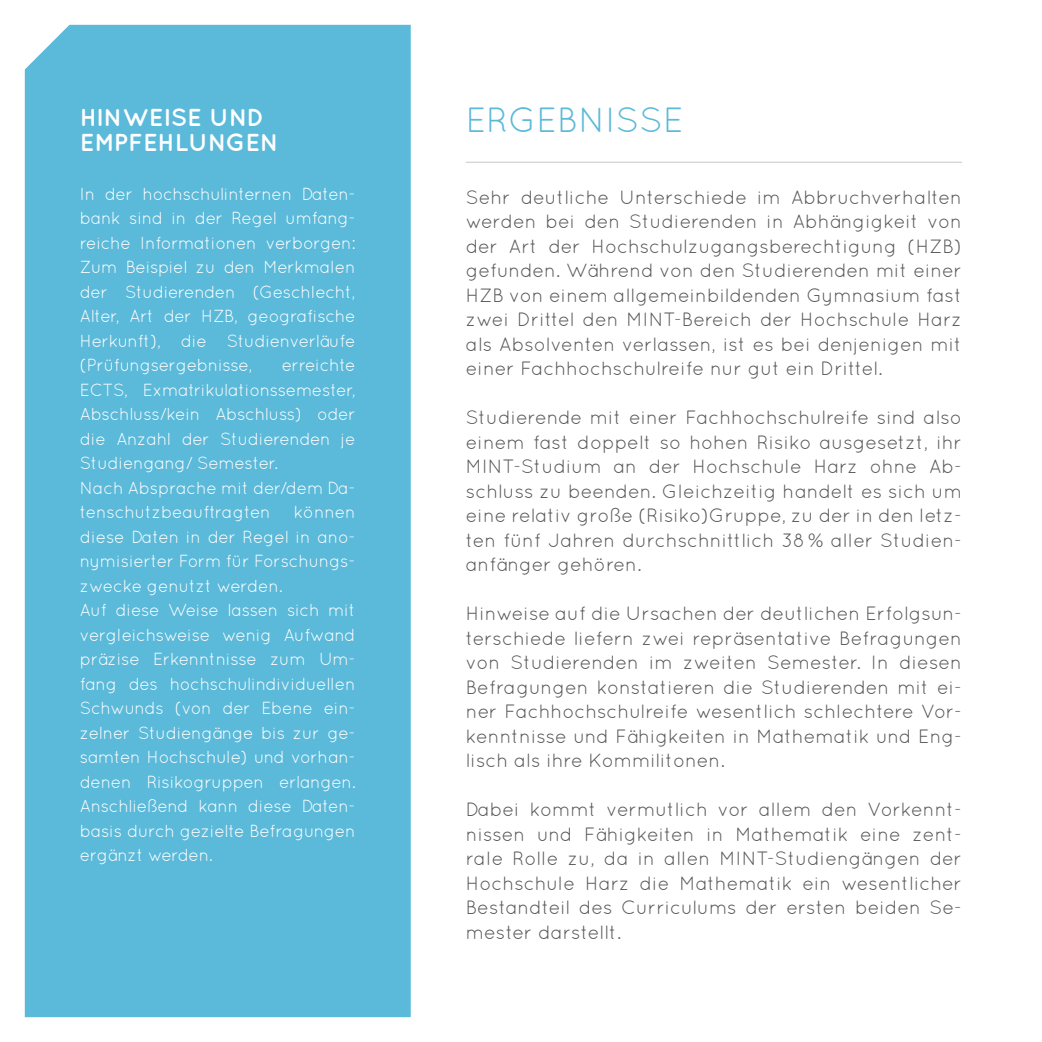
<style>
.page{position:relative;width:1042px;height:1042px;background:#fff}
.page>*{position:absolute;margin:0;border:0;box-sizing:border-box;transform-origin:0 0}
.t1{font:35px "Quicksand";color:#5bb9d9}
.t2{font:700 24.5px/24.7px "Quicksand";color:#fff}
.t3{font:19.25px/24.5px "Quicksand";color:#565656;text-align:justify}
.t4{font:17.5px/24.5px "Quicksand";letter-spacing:-.02em;color:#fff}
</style>
<div class="page">
<div style="left:25px;top:25px;width:386px;height:992px;background:#5bb9d9"></div>
<hr style="left:466px;top:162px;width:496px;height:1px;background:#c5c6c6">
<p class="t2" style="left:80px;top:104px;width:200px">HINWEISE UND<br>EMPFEHLUNGEN</p>
<p class="t4" style="left:80px;top:181px;width:277px;text-align:justify">In der hochschulinternen Daten&shy;bank sind in der Regel umfang&shy;reiche Informationen verborgen:<br>Zum Beispiel zu den Merkmalen der Studierenden (Geschlecht, Alter, Art der HZB, geografische Herkunft), die Studienverläufe (Prüfungsergebnisse,</p>
<p class="t4" style="left:80px;top:352px;width:277px;text-indent:202px">erreichte<br>ECTS, Exmatrikulationssemester,<br>Abschluss/kein Abschluss) oder die Anzahl der Studierenden je<br>Studiengang/ Semester.<br>Nach Absprache mit der/dem Da&shy;tenschutzbeauftragten</p>
<p class="t4" style="left:80px;top:499px;width:277px;text-indent:214px">können diese Daten in der Regel in ano&shy;nymisierter Form für Forschungs&shy;zwecke genutzt werden.<br>Auf diese Weise lassen sich mit vergleichsweise wenig Aufwand präzise Erkenntnisse zum Um&shy;fang des hochschulindividuellen<br>Schwunds (von der Ebene ein&shy;zelner Studiengänge bis zur ge&shy;samten Hochschule) und vorhan&shy;denen Risikogruppen erlangen.<br>Anschließend kann diese Daten&shy;basis durch gezielte Befragungen ergänzt werden.</p>
<h1 class="t1" style="left:466px;top:100px;width:220px">ERGEBNISSE</h1>
<p class="t3" style="left:466px;top:184px;width:498px">Sehr deutliche Unterschiede im Abbruchverhalten werden bei den Studierenden in Abhängigkeit von der Art der Hochschulzugangsberechtigung (HZB) gefunden. Während von den Studierenden mit einer HZB von einem allgemeinbildenden Gymnasium fast zwei Drittel den MINT-Bereich der Hochschule Harz als Absolventen verlassen, ist es bei denjenigen mit einer Fachhochschulreife nur gut ein Drittel.</p>
<p class="t3" style="left:466px;top:405px;width:498px">Studierende mit einer Fachhochschulreife sind also einem fast doppelt so hohen Risiko ausgesetzt, ihr MINT-Studium an der Hochschule Harz ohne Ab&shy;schluss zu beenden. Gleichzeitig handelt es sich um eine relativ große (Risiko)Gruppe, zu der in den letz&shy;ten fünf Jahren durchschnittlich 38% aller Studien&shy;anfänger gehören.</p>
<p class="t3" style="left:466px;top:601px;width:498px">Hinweise auf die Ursachen der deutlichen Erfolgsun&shy;terschiede liefern zwei repräsentative Befragungen von Studierenden im zweiten Semester. In diesen Befragungen konstatieren die Studierenden mit ei&shy;ner Fachhochschulreife wesentlich schlechtere Vor&shy;kenntnisse und Fähigkeiten in Mathematik und Eng&shy;lisch als ihre Kommilitonen.</p>
<p class="t3" style="left:466px;top:797px;width:498px">Dabei kommt vermutlich vor allem den Vorkennt&shy;nissen und Fähigkeiten in Mathematik eine zent&shy;rale Rolle zu, da in allen MINT-Studiengängen der Hochschule Harz die Mathematik ein wesentlicher Bestandteil des Curriculums der ersten beiden Se&shy;mester darstellt.</p>
</div>
